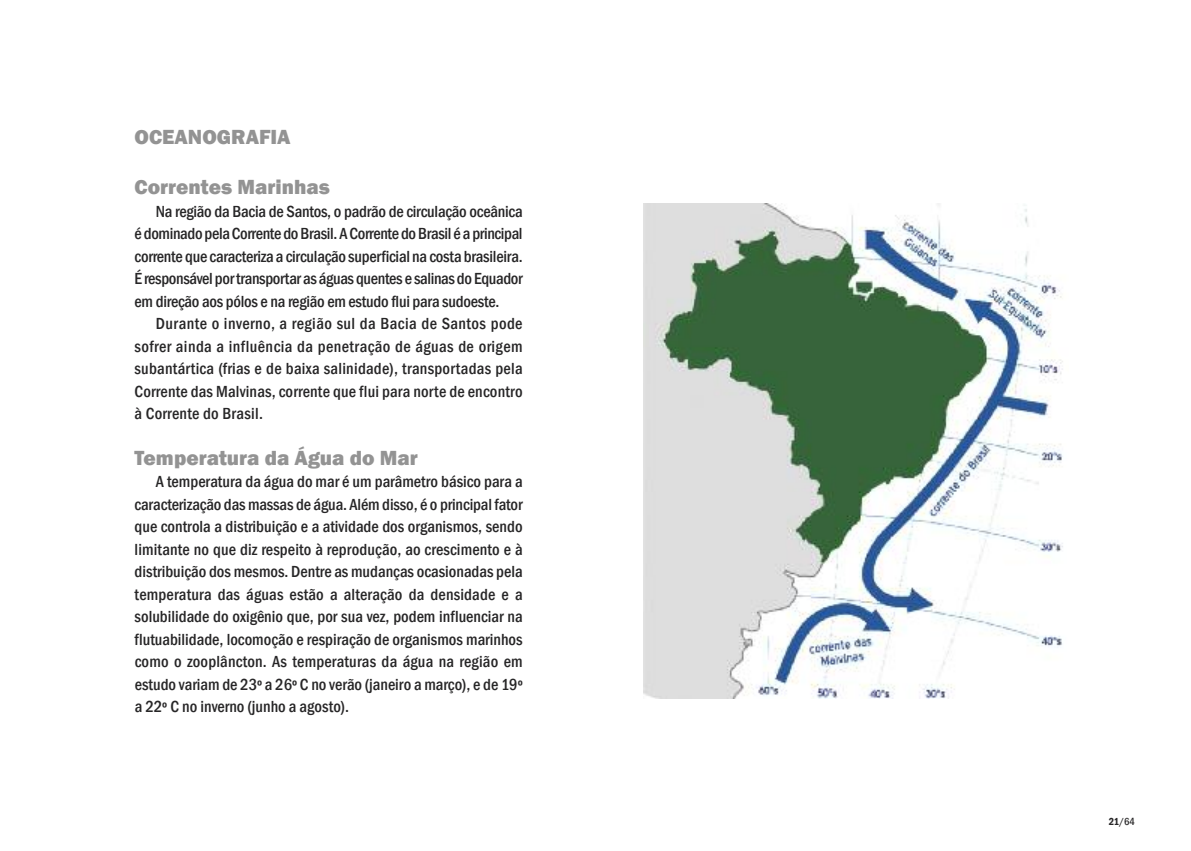
<style>
.page{position:relative;width:1191px;height:851px;background:#fff}
.page>*{position:absolute;margin:0;border:0;box-sizing:border-box;transform-origin:0 0}
.t1{font:800 21px "Franklin Gothic";color:#939393}
.t2{font:500 condensed 16.5px/22.5px "Franklin Gothic";color:#272627;text-align:justify}
.t3{font:500 condensed 10.5px "Franklin Gothic";color:#272627}
.s1{font-weight:600}
</style>
<div class="page">
<img style="left:643px;top:203px;width:420px;height:495px">
<p class="t1" style="left:135px;top:124px;width:158px">OCEANOGRAFIA</p>
<p class="t1" style="left:135px;top:175px;width:197px">Correntes Marinhas</p>
<p class="t2" style="left:135px;top:199px;width:389px;text-indent:21px">Na região da Bacia de Santos, o padrão de circulação oceânica édominadopelaCorrentedoBrasil.ACorrentedoBrasiléaprincipal correntequecaracterizaacirculaçãosuperficialnacostabrasileira.<br>ÉresponsávelportransportaraságuasquentesesalinasdoEquador em direção aos pólos e na região em estudo flui para sudoeste.</p>
<p class="t2" style="left:135px;top:312px;width:389px;text-indent:21px">Durante o inverno, a região sul da Bacia de Santos pode sofrer ainda a influência da penetração de águas de origem subantártica (frias e de baixa salinidade), transportadas pela Corrente das Malvinas, corrente que flui para norte de encontro à Corrente do Brasil.</p>
<p class="t1" style="left:135px;top:445px;width:285px">Temperatura da Água do Mar</p>
<p class="t2" style="left:135px;top:470px;width:390px;text-indent:21px">A temperatura da água do mar é um parâmetro básico para a caracterização das massas de água. Além disso, é o principal fator que controla a distribuição e a atividade dos organismos, sendo limitante no que diz respeito à reprodução, ao crescimento e à distribuição dos mesmos. Dentre as mudanças ocasionadas pela temperatura das águas estão a alteração da densidade e a solubilidade do oxigênio que, por sua vez, podem influenciar na flutuabilidade, locomoção e respiração de organismos marinhos como o zooplâncton. As temperaturas da água na região em estudo variam de 23º a 26º C no verão (janeiro a março), e de 19º a 22º C no inverno (junho a agosto).</p>
<p class="t3" style="left:1108px;top:815px;width:28px"><span class="s1">21</span>/64</p>
</div>
